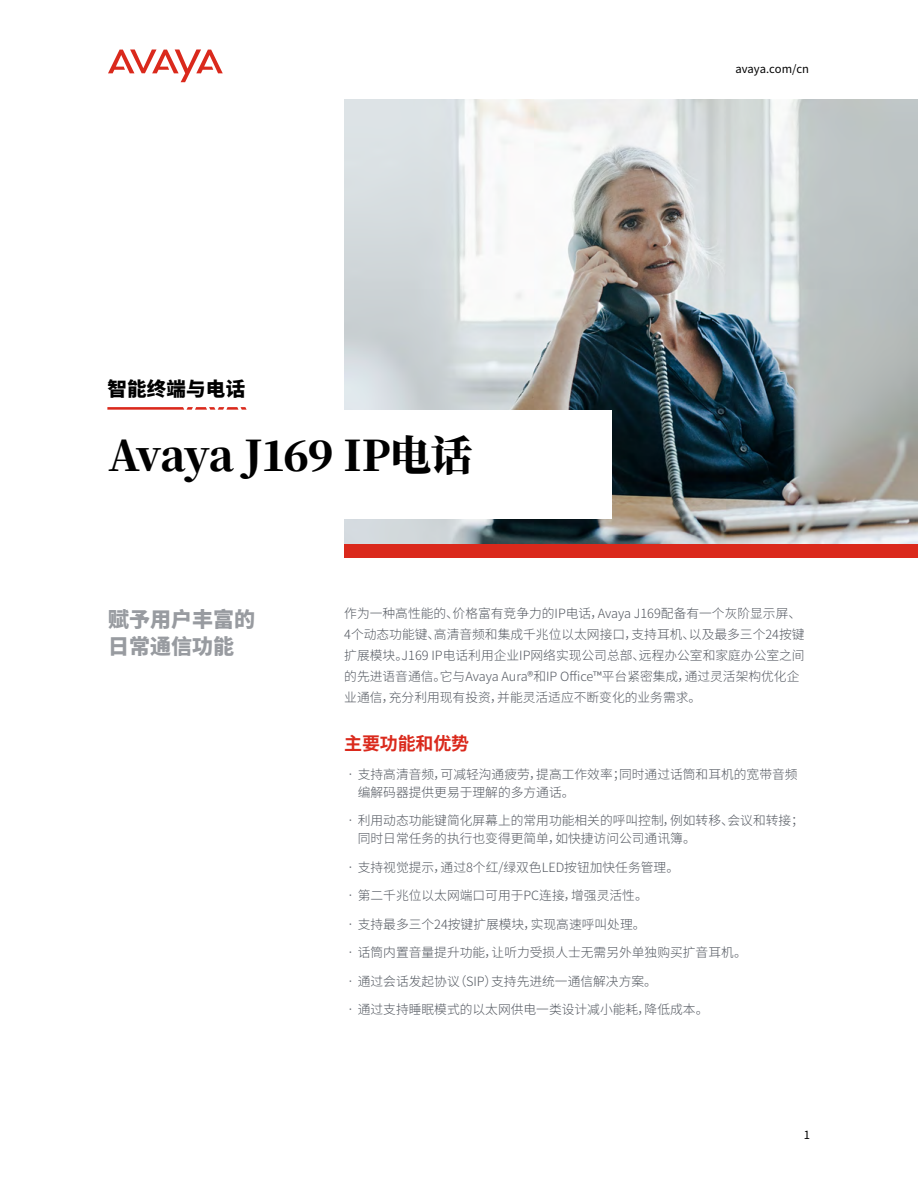
<style>
.page{position:relative;width:918px;height:1188px;background:#fff}
.page>*{position:absolute;margin:0;border:0;box-sizing:border-box;transform-origin:0 0}
.t1{font:900 42px "Noto Serif CJ Ksc";letter-spacing:-.025em;color:#000}
.t2{font:900 21px/27px "Noto Sans CJ Ksc";color:#989ba0}
.t3{font:900 19.5px "Noto Sans CJ Ksc";letter-spacing:.01em;color:#000}
.t4{font:700 18px "Noto Sans CJ Ksc";letter-spacing:-.01em;color:#da291c}
.t5{font:300 12.75px/21px "Noto Sans CJ Ksc";color:#535860}
.t6{font:11.25px "Noto Sans CJ Ksc";letter-spacing:.01em;color:#000}
</style>
<div class="page">
<img style="left:344px;top:99px;width:574px;height:445px">
<svg style="left:108px;top:49px;width:115px;height:33px"></svg>
<div style="left:344px;top:545px;width:574px;height:13px;background:#da291c"></div>
<div style="left:0;top:410px;width:612px;height:109px;background:#fff"></div>
<svg style="left:107px;top:407px;width:140px;height:3px"></svg>
<h3 class="t3" style="left:108px;top:378px;width:139px">智能终端与电话</h3>
<h1 class="t1" style="left:108px;top:432px;width:366px">Avaya J169 IP电话</h1>
<p class="t6" style="left:735px;top:62px;width:75px">avaya.com/cn</p>
<h2 class="t2" style="left:108px;top:607px;width:148px">赋予用户丰富的日常通信功能</h2>
<p class="t5" style="left:344px;top:603px;width:462px">作为一种高性能的、价格富有竞争力的IP电话，Avaya J169配备有一个灰阶显示屏、4个动态功能键、高清音频和集成千兆位以太网接口，支持耳机、以及最多三个24按键扩展模块。J169 IP电话利用企业IP网络实现公司总部、远程办公室和家庭办公室之间的先进语音通信。它与Avaya Aura®和IP Office™平台紧密集成，通过灵活架构优化企业通信，充分利用现有投资，并能灵活适应不断变化的业务需求。</p>
<h3 class="t4" style="left:344px;top:733px;width:126px">主要功能和优势</h3>
<p class="t5" style="left:358px;top:765px;width:441px;line-height:18px;text-indent:-14px">•支持高清音频，可减轻沟通疲劳，提高工作效率；同时通过话筒和耳机的宽带音频编解码器提供更易于理解的多方通话。</p>
<p class="t5" style="left:358px;top:812px;width:448px;line-height:18px;text-indent:-14px">•利用动态功能键简化屏幕上的常用功能相关的呼叫控制，例如转移、会议和转接；同时日常任务的执行也变得更简单，如快捷访问公司通讯簿。</p>
<p class="t5" style="left:344px;top:857px;width:336px">•支持视觉提示，通过8个红/绿双色LED按钮加快任务管理。</p>
<p class="t5" style="left:344px;top:885px;width:305px">•第二千兆位以太网端口可用于PC连接，增强灵活性。</p>
<p class="t5" style="left:344px;top:914px;width:303px">•支持最多三个24按键扩展模块，实现高速呼叫处理。</p>
<p class="t5" style="left:344px;top:942px;width:404px">•话筒内置音量提升功能，让听力受损人士无需另外单独购买扩音耳机。</p>
<p class="t5" style="left:344px;top:971px;width:314px">•通过会话发起协议（SIP）支持先进统一通信解决方案。</p>
<p class="t5" style="left:344px;top:999px;width:366px">•通过支持睡眠模式的以太网供电一类设计减小能耗，降低成本。</p>
<p class="t6" style="left:804px;top:1128px;width:8px">1</p>
</div>
